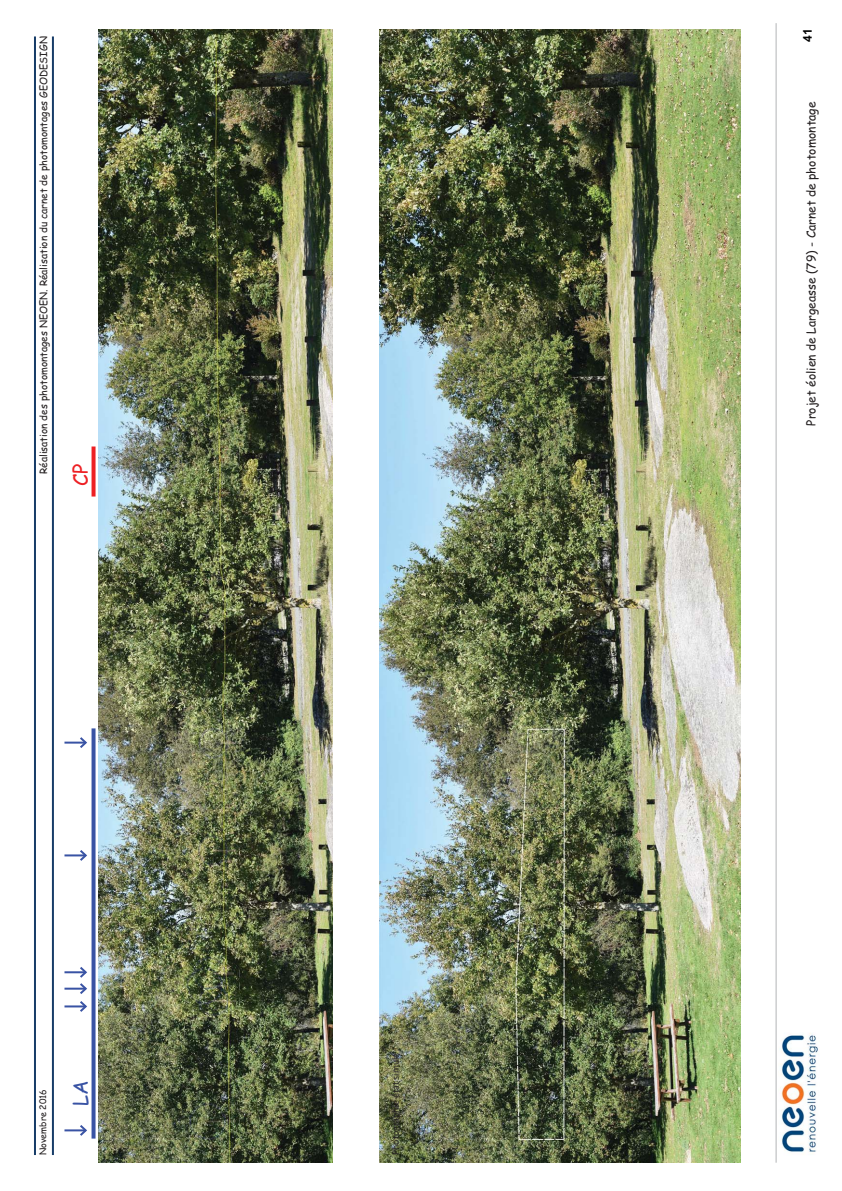
<style>
.page{position:relative;width:842px;height:1191px;background:#fff}
.page>*{position:absolute;margin:0;border:0;box-sizing:border-box;transform-origin:0 0}
.t1{font:20px "Comic Sans MS";color:#3953a4}
.t2{font:20px "Comic Sans MS";color:#ed2024}
.t3{font:12px "Comic Sans MS";color:#231f20}
.t4{font:700 12px "Arial";color:#010202}
.t5{font:10px "Comic Sans MS";color:#231f20}
.t6{font:10px "Calibri";color:#231f20}
.t7{font:9px "Comic Sans MS";color:#231f20}
</style>
<div class="page">
<hr style="left:34px;top:36px;width:2px;height:1119px;background:#173c68">
<hr style="left:52px;top:36px;width:2px;height:1119px;background:#173c68">
<img style="left:780px;top:1033px;width:38px;height:119px">
<hr style="left:776px;top:23px;width:1px;height:1140px;background:#b2b4b6">
<img style="left:379px;top:29px;width:361px;height:1133px">
<img style="left:99px;top:29px;width:234px;height:1133px">
<svg style="left:92px;top:728px;width:4px;height:411px;background:#4f66ae"></svg>
<svg style="left:92px;top:447px;width:4px;height:50px"></svg>
<hr style="left:64px;top:1129px;width:22px;height:2px;background:#3953a4">
<svg style="left:78px;top:1125px;width:9px;height:11px"></svg>
<hr style="left:64px;top:1005px;width:22px;height:2px;background:#3953a4">
<hr style="left:64px;top:988px;width:22px;height:2px;background:#3953a4">
<hr style="left:64px;top:971px;width:22px;height:2px;background:#3953a4">
<svg style="left:78px;top:967px;width:9px;height:45px"></svg>
<hr style="left:64px;top:854px;width:22px;height:2px;background:#3953a4">
<svg style="left:78px;top:850px;width:9px;height:11px"></svg>
<hr style="left:64px;top:742px;width:22px;height:2px;background:#3953a4">
<svg style="left:78px;top:737px;width:9px;height:11px"></svg>
<p class="t5" style="left:39px;top:474px;width:439px;rotate:-90deg">Réalisation des photomontages NEOEN. Réalisation du carnet de photomontages GEODESIGN</p>
<h1 class="t2" style="left:72px;top:486px;width:24px;rotate:-90deg">CP</h1>
<p class="t7" style="left:39px;top:1155px;width:68px;rotate:-90deg">Novembre 2016</p>
<h1 class="t1" style="left:72px;top:1106px;width:27px;rotate:-90deg">LA</h1>
<p class="t6" style="left:392px;top:1155px;width:104px;rotate:-90deg">Photographie état simulé</p>
<p class="t4" style="left:803px;top:42px;width:15px;rotate:-90deg">41</p>
<p class="t3" style="left:806px;top:426px;width:325px;rotate:-90deg">Projet éolien de Largeasse (79) - Carnet de photomontage</p>
</div>
